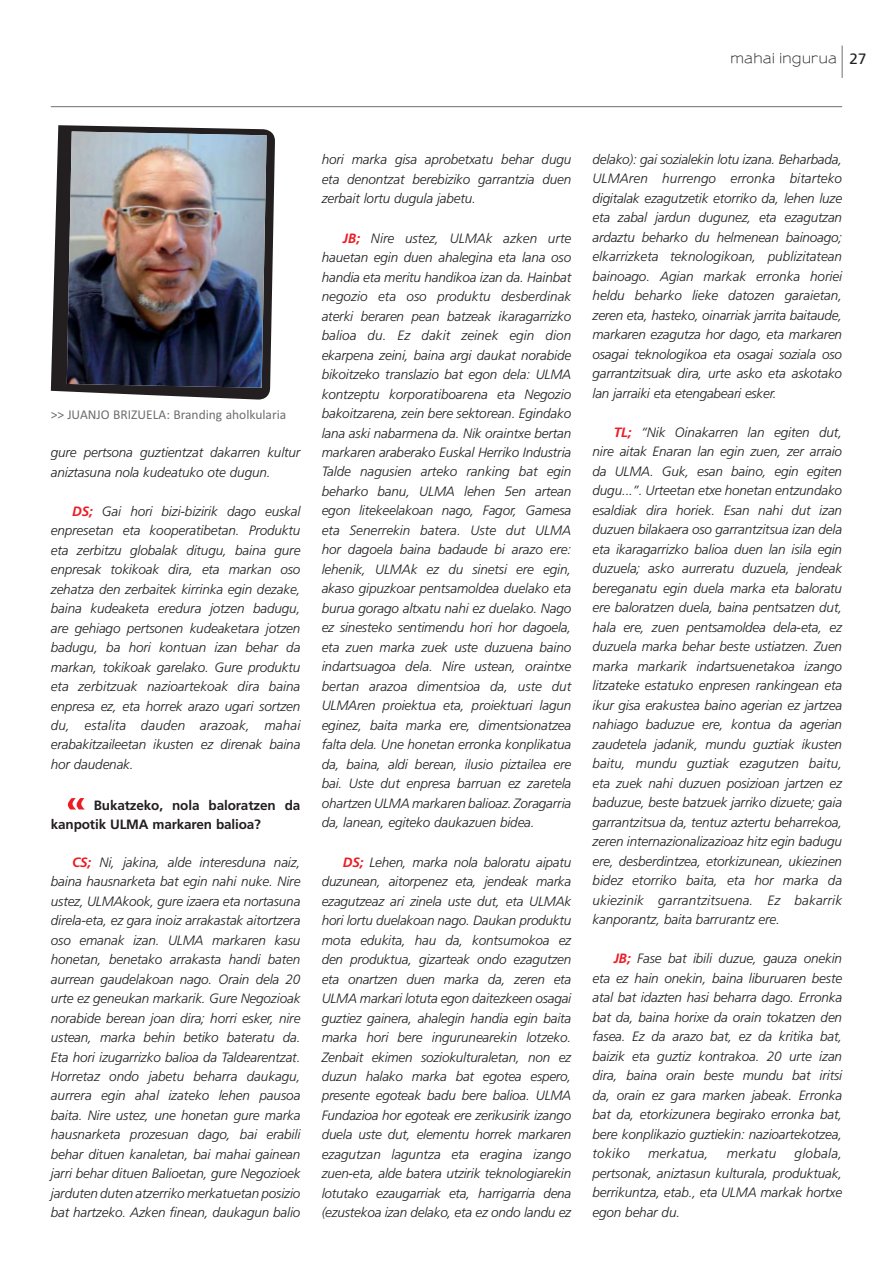
<style>
.page{position:relative;width:893px;height:1263px;background:#fff}
.page>*{position:absolute;margin:0;border:0;box-sizing:border-box;transform-origin:0 0}
.t1{font:italic 300 13.5px/19.5px "Frutiger LT Std";letter-spacing:-.01em;color:#231f20;text-align:justify}
.t2{font:700 13.5px/19.5px "Frutiger LT Std";letter-spacing:-.01em;color:#231f20}
.t3{font:13.5px "Calibri";color:#6d6e70}
.t4{font:italic 300 13.5px "Frutiger LT Std";letter-spacing:.02em;color:#231f20}
.t5{font:600 13.5px "Sansumi";color:#231f20}
.s1{font-family:"Frutiger LT Std";font-weight:400;font-size:15px}
.s2{font-weight:700;color:#ed1c24}
</style>
<div class="page">
<hr style="left:841px;top:46px;width:1px;height:32px;background:#6d6e70">
<hr style="left:51px;top:106px;width:791px;height:1px;background:#6d6e70">
<svg style="left:50px;top:125px;width:225px;height:275px"></svg>
<img style="left:67px;top:131px;width:199px;height:257px">
<svg style="left:68px;top:798px;width:17px;height:12px"></svg>
<p class="t5" style="left:730px;top:53px;width:138px">mahai ingurua <span class="s1">27</span></p>
<p class="t3" style="left:51px;top:410px;width:237px">&gt;&gt; JUANJO BRIZUELA: Branding aholkularia</p>
<p class="t1" style="left:51px;top:443px;width:251px">gure pertsona guztientzat dakarren kultur aniztasuna nola kudeatuko ote dugun.</p>
<p class="t1" style="left:51px;top:502px;width:251px;text-indent:21px"><span class="s2">DS;</span> Gai hori bizi-bizirik dago euskal enpresetan eta kooperatibetan. Produktu eta zerbitzu globalak ditugu, baina gure enpresak tokikoak dira, eta markan oso zehatza den zerbaitek kirrinka egin dezake, baina kudeaketa eredura jotzen badugu, are gehiago pertsonen kudeaketara jotzen badugu, ba hori kontuan izan behar da markan, tokikoak garelako. Gure produktu eta zerbitzuak nazioartekoak dira baina enpresa ez, eta horrek arazo ugari sortzen du, estalita dauden arazoak, mahai erabakitzaileetan ikusten ez direnak baina hor daudenak.</p>
<p class="t2" style="left:51px;top:796px;width:251px;text-indent:43px">Bukatzeko, nola baloratzen da kanpotik ULMA markaren balioa?</p>
<p class="t1" style="left:51px;top:853px;width:251px;text-indent:21px"><span class="s2">CS;</span> Ni, jakina, alde interesduna naiz, baina hausnarketa bat egin nahi nuke. Nire ustez, ULMAkook, gure izaera eta nortasuna direla-eta, ez gara inoiz arrakastak aitortzera oso emanak izan. ULMA markaren kasu honetan, benetako arrakasta handi baten aurrean gaudelakoan nago. Orain dela 20 urte ez geneukan markarik. Gure Negozioak norabide berean joan dira; horri esker, nire ustean, marka behin betiko bateratu da.<br>Eta hori izugarrizko balioa da Taldearentzat.<br>Horretaz ondo jabetu beharra daukagu, aurrera egin ahal izateko lehen pausoa baita. Nire ustez, une honetan gure marka hausnarketa prozesuan dago, bai erabili behar dituen kanaletan, bai mahai gainean jarri behar dituen Balioetan, gure Negozioek jarduten duten atzerriko merkatuetan posizio bat hartzeko. Azken finean, daukagun balio</p>
<p class="t1" style="left:322px;top:151px;width:251px">hori marka gisa aprobetxatu behar dugu eta denontzat berebiziko garrantzia duen zerbait lortu dugula jabetu.</p>
<p class="t1" style="left:322px;top:229px;width:251px;text-indent:21px"><span class="s2">JB;</span> Nire ustez, ULMAk azken urte hauetan egin duen ahalegina eta lana oso handia eta meritu handikoa izan da. Hainbat negozio eta oso produktu desberdinak aterki beraren pean batzeak ikaragarrizko balioa du. Ez dakit zeinek egin dion ekarpena zeini, baina argi daukat norabide bikoitzeko translazio bat egon dela: ULMA kontzeptu korporatiboarena eta Negozio bakoitzarena, zein bere sektorean. Egindako lana aski nabarmena da. Nik oraintxe bertan markaren araberako Euskal Herriko Industria Talde nagusien arteko ranking bat egin beharko banu, ULMA lehen 5en artean egon litekeelakoan nago, Fagor, Gamesa eta Senerrekin batera. Uste dut ULMA hor dagoela baina badaude bi arazo ere: lehenik, ULMAk ez du sinetsi ere egin, akaso gipuzkoar pentsamoldea duelako eta burua gorago altxatu nahi ez duelako. Nago ez sinesteko sentimendu hori hor dagoela, eta zuen marka zuek uste duzuena baino indartsuagoa dela. Nire ustean, oraintxe bertan arazoa dimentsioa da, uste dut ULMAren proiektua eta, proiektuari lagun eginez, baita marka ere, dimentsionatzea falta dela. Une honetan erronka konplikatua da, baina, aldi berean, ilusio piztailea ere bai. Uste dut enpresa barruan ez zaretela ohartzen ULMA markaren balioaz. Zoragarria da, lanean, egiteko daukazuen bidea.</p>
<p class="t1" style="left:322px;top:853px;width:251px;text-indent:21px"><span class="s2">DS;</span> Lehen, marka nola baloratu aipatu duzunean, aitorpenez eta, jendeak marka ezagutzeaz ari zinela uste dut, eta ULMAk hori lortu duelakoan nago. Daukan produktu mota edukita, hau da, kontsumokoa ez den produktua, gizarteak ondo ezagutzen eta onartzen duen marka da, zeren eta ULMA markari lotuta egon daitezkeen osagai guztiez gainera, ahalegin handia egin baita marka hori bere ingurunearekin lotzeko.<br>Zenbait ekimen soziokulturaletan, non ez duzun halako marka bat egotea espero, presente egoteak badu bere balioa. ULMA Fundazioa hor egoteak ere zerikusirik izango duela uste dut, elementu horrek markaren ezagutzan laguntza eta eragina izango zuen-eta, alde batera utzirik teknologiarekin lotutako ezaugarriak eta, harrigarria dena (ezustekoa izan delako, eta ez ondo landu ez</p>
<p class="t1" style="left:592px;top:150px;width:251px">delako): gai sozialekin lotu izana. Beharbada, ULMAren hurrengo erronka bitarteko digitalak ezagutzetik etorriko da, lehen luze eta zabal jardun dugunez, eta ezagutzan ardaztu beharko du helmenean bainoago; elkarrizketa teknologikoan, publizitatean bainoago. Agian markak erronka horiei heldu beharko lieke datozen garaietan, zeren eta, hasteko, oinarriak jarrita baitaude, markaren ezagutza hor dago, eta markaren osagai teknologikoa eta osagai soziala oso garrantzitsuak dira, urte asko eta askotako lan jarraiki eta etengabeari esker.</p>
<p class="t1" style="left:592px;top:423px;width:251px;text-indent:21px"><span class="s2">TL;</span> “Nik Oinakarren lan egiten dut, nire aitak Enaran lan egin zuen, zer arraio da ULMA. Guk, esan baino, egin egiten dugu...”. Urteetan etxe honetan entzundako esaldiak dira horiek. Esan nahi dut izan duzuen bilakaera oso garrantzitsua izan dela eta ikaragarrizko balioa duen lan isila egin duzuela; asko aurreratu duzuela, jendeak bereganatu egin duela marka eta baloratu ere baloratzen duela, baina pentsatzen dut, hala ere, zuen pentsamoldea dela-eta, ez duzuela marka behar beste ustiatzen. Zuen marka markarik indartsuenetakoa izango litzateke estatuko enpresen rankingean eta ikur gisa erakustea baino agerian ez jartzea nahiago baduzue ere, kontua da agerian zaudetela jadanik, mundu guztiak ikusten baitu, mundu guztiak ezagutzen baitu, eta zuek nahi duzuen posizioan jartzen ez baduzue, beste batzuek jarriko dizuete; gaia garrantzitsua da, tentuz aztertu beharrekoa, zeren internazionalizazioaz hitz egin badugu ere, desberdintzea, etorkizunean, ukiezinen bidez etorriko baita, eta hor marka da ukiezinik garrantzitsuena. Ez bakarrik kanporantz, baita barrurantz ere.</p>
<p class="t1" style="left:592px;top:950px;width:251px;text-indent:21px"><span class="s2">JB;</span> Fase bat ibili duzue, gauza onekin eta ez hain onekin, baina liburuaren beste atal bat idazten hasi beharra dago. Erronka bat da, baina horixe da orain tokatzen den fasea. Ez da arazo bat, ez da kritika bat, baizik eta guztiz kontrakoa. 20 urte izan dira, baina orain beste mundu bat iritsi da, orain ez gara marken jabeak. Erronka bat da, etorkizunera begirako erronka bat, bere konplikazio guztiekin: nazioartekotzea, tokiko</p>
<p class="t1" style="left:592px;top:1145px;width:251px;text-indent:202px">globala, pertsonak, aniztasun kulturala, produktuak, berrikuntza, etab., eta ULMA markak hortxe egon behar du.</p>
<p class="t4" style="left:648px;top:1147px;width:62px">merkatua,</p>
<p class="t4" style="left:726px;top:1147px;width:51px">merkatu</p>
</div>
